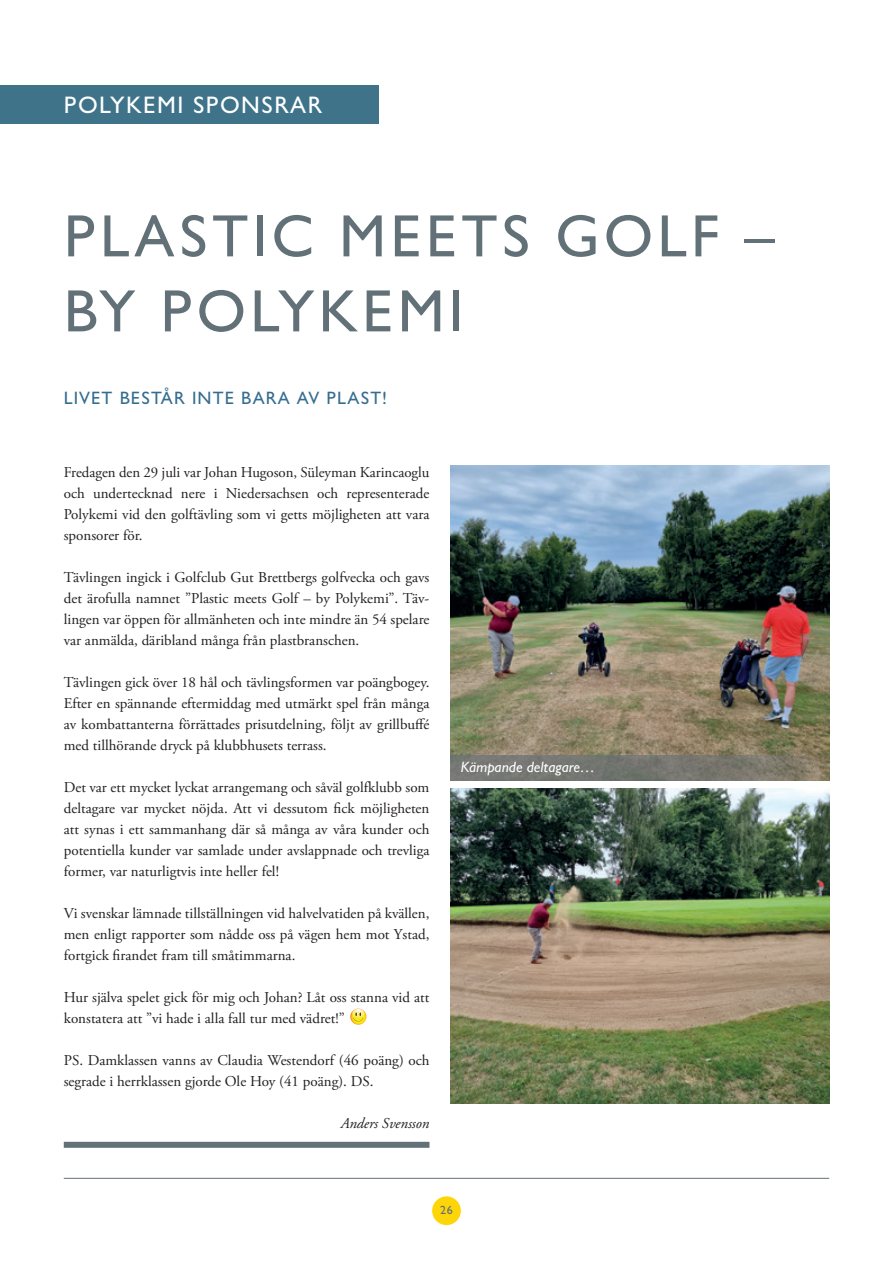
<style>
.page{position:relative;width:893px;height:1263px;background:#fff}
.page>*{position:absolute;margin:0;border:0;box-sizing:border-box;transform-origin:0 0}
.t1{font:500 60px/75px "Gill Sans Nova";letter-spacing:.07em;color:#627077}
.t2{font:500 24px "Gill Sans Nova";letter-spacing:.06em;color:#fff}
.t3{font:500 18px "Gill Sans Nova";letter-spacing:.06em;color:#356d90}
.t4{font:15px/21px "Adobe Garamond Pro";color:#231f20;text-align:justify}
.t5{font:italic 500 15px "Gill Sans Nova";color:#fff}
.t6{font:italic 15px "Adobe Garamond Pro";color:#231f20}
.t7{font:500 12px "Gill Sans Nova";color:#627077}
</style>
<div class="page">
<div style="left:432px;top:1196px;width:29px;height:29px;background:#fed508;border-radius:50%"></div>
<hr style="left:64px;top:1178px;width:765px;height:1px;background:#627077">
<div style="left:0;top:85px;width:378px;height:38px;background:#3e738a"></div>
<div style="left:64px;top:1142px;width:365px;height:6px;background:#627077"></div>
<img style="left:451px;top:466px;width:378px;height:289px">
<img style="left:451px;top:789px;width:378px;height:314px">
<svg style="left:350px;top:1008px;width:16px;height:17px"></svg>
<svg style="left:352px;top:1009px;width:12px;height:13px"></svg>
<svg style="left:451px;top:755px;width:378px;height:25px;background:#78776f"></svg>
<h2 class="t2" style="left:64px;top:90px;width:260px">POLYKEMI SPONSRAR</h2>
<h1 class="t1" style="left:64px;top:198px;width:712px">PLASTIC MEETS GOLF –<br>BY POLYKEMI</h1>
<p class="t3" style="left:64px;top:387px;width:325px">LIVET BESTÅR INTE BARA AV PLAST!</p>
<p class="t4" style="left:64px;top:462px;width:367px">Fredagen den 29 juli var Johan Hugoson, Süleyman Karincaoglu och undertecknad nere i Niedersachsen och representerade Polykemi vid den golftävling som vi getts möjligheten att vara sponsorer för.</p>
<p class="t4" style="left:64px;top:567px;width:367px">Tävlingen ingick i Golfclub Gut Brettbergs golfvecka och gavs det ärofulla namnet ”Plastic meets Golf – by Polykemi”. Täv&shy;lingen var öppen för allmänheten och inte mindre än 54 spelare var anmälda, däribland många från plastbranschen.</p>
<p class="t4" style="left:64px;top:672px;width:367px">Tävlingen gick över 18 hål och tävlingsformen var poängbogey.<br>Efter en spännande eftermiddag med utmärkt spel från många av kombattanterna förrättades prisutdelning, följt av grillbuffé med tillhörande dryck på klubbhusets terrass.</p>
<p class="t4" style="left:64px;top:777px;width:367px">Det var ett mycket lyckat arrangemang och såväl golfklubb som deltagare var mycket nöjda. Att vi dessutom fick möjligheten att synas i ett sammanhang där så många av våra kunder och potentiella kunder var samlade under avslappnade och trevliga former, var naturligtvis inte heller fel!</p>
<p class="t4" style="left:64px;top:903px;width:367px">Vi svenskar lämnade tillställningen vid halvelvatiden på kvällen, men enligt rapporter som nådde oss på vägen hem mot Ystad, fortgick firandet fram till småtimmarna.</p>
<p class="t4" style="left:64px;top:987px;width:367px">Hur själva spelet gick för mig och Johan? Låt oss stanna vid att konstatera att ”vi hade i alla fall tur med vädret!”</p>
<p class="t4" style="left:64px;top:1050px;width:367px">PS. Damklassen vanns av Claudia Westendorf (46 poäng) och segrade i herrklassen gjorde Ole Hoy (41 poäng). DS.</p>
<p class="t6" style="left:341px;top:1114px;width:90px">Anders Svensson</p>
<p class="t5" style="left:461px;top:757px;width:136px">Kämpande deltagare…</p>
<p class="t7" style="left:440px;top:1203px;width:14px">26</p>
</div>
